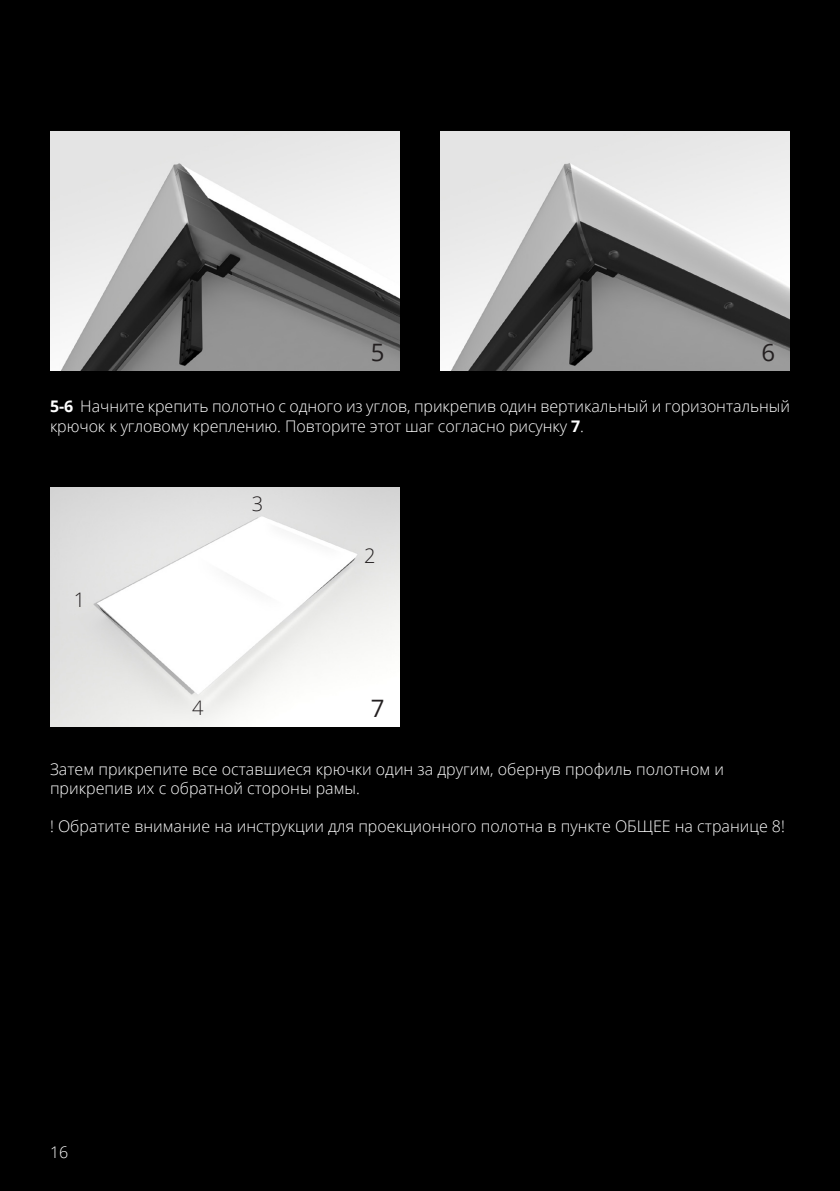
<style>
.page{position:relative;width:840px;height:1191px;background:#fff}
.page>*{position:absolute;margin:0;border:0;box-sizing:border-box;transform-origin:0 0}
.t1{font:24px "Open Sans";color:#231f20}
.t2{font:300 20px "Open Sans";color:#231f20}
.Eurostile_Neu{font:300 16px/19.2px "Open Sans";color:#fff}
.s1{font-weight:700}
</style>
<div class="page">
<div style="left:0;top:0;width:839px;height:1191px;background:#000"></div>
<img style="left:50px;top:132px;width:349px;height:239px">
<img style="left:440px;top:132px;width:349px;height:239px">
<img style="left:50px;top:488px;width:349px;height:239px">
<p class="t1" style="left:370px;top:335px;width:15px">5</p>
<p class="t1" style="left:761px;top:335px;width:15px">6</p>
<p class="Eurostile_Neu" style="left:50px;top:396px;width:741px"><span class="s1">5-6</span> Начните крепить полотно с одного из углов, прикрепив один вертикальный и горизонтальный</p>
<p class="Eurostile_Neu" style="left:50px;top:416px;width:535px">крючок к угловому креплению. Повторите этот шаг согласно рисунку <span class="s1">7</span>.</p>
<p class="t2" style="left:74px;top:586px;width:13px">1</p>
<p class="t2" style="left:252px;top:490px;width:13px">3</p>
<p class="t2" style="left:192px;top:694px;width:13px">4</p>
<p class="t2" style="left:364px;top:542px;width:13px">2</p>
<p class="t1" style="left:370px;top:691px;width:15px">7</p>
<p class="Eurostile_Neu" style="left:50px;top:759px;width:675px">Затем прикрепите все оставшиеся крючки один за другим, обернув профиль полотном и прикрепив их с обратной стороны рамы.</p>
<p class="Eurostile_Neu" style="left:50px;top:816px;width:736px">! Обратите внимание на инструкции для проекционного полотна в пункте ОБЩЕЕ на странице 8!</p>
<p class="Eurostile_Neu" style="left:50px;top:1142px;width:20px">16</p>
</div>
